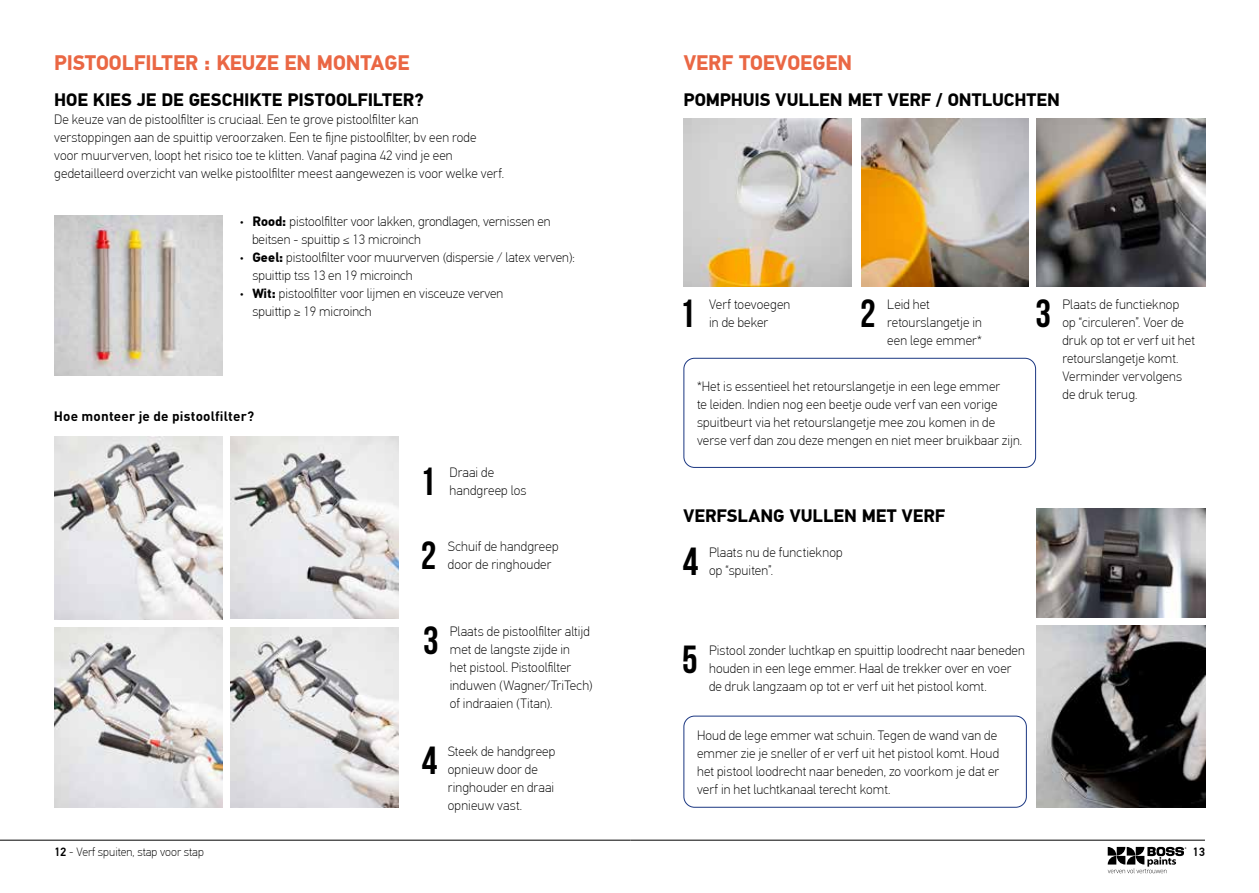
<style>
.page{position:relative;width:1259px;height:893px;background:#fff}
.page>*{position:absolute;margin:0;border:0;box-sizing:border-box;transform-origin:0 0}
.t1{font:700 39.15px "Bebas Neue";color:#000}
.t2{font:700 21px "PF Din Text Pro";color:#ea6744}
.t3{font:700 18px "PF Din Text Pro";color:#000}
.t4{font:100 13.5px/18px "PF Din Text Pro";letter-spacing:.005em;color:#000}
.t5{font:700 13.5px "DINOT";letter-spacing:.01em;color:#000}
.t6{font:100 12px "PF Din Text Pro";color:#000}
.t7{font:500 12px "PF Din Text Pro";color:#000}
.s1{font-weight:700}
.s2{font-weight:500}
</style>
<div class="page">
<img style="left:683px;top:118px;width:168px;height:169px">
<img style="left:861px;top:118px;width:167px;height:169px">
<img style="left:1037px;top:118px;width:168px;height:169px">
<div style="left:683px;top:358px;width:353px;height:110px;border:1px solid #1b3782;border-radius:11px"></div>
<div style="left:683px;top:716px;width:343px;height:92px;border:1px solid #1b3782;border-radius:11px"></div>
<img style="left:1036px;top:626px;width:169px;height:182px">
<img style="left:1036px;top:508px;width:169px;height:109px">
<img style="left:54px;top:216px;width:168px;height:160px">
<img style="left:54px;top:437px;width:168px;height:182px">
<img style="left:231px;top:437px;width:168px;height:182px">
<img style="left:54px;top:628px;width:168px;height:180px">
<img style="left:230px;top:628px;width:169px;height:180px">
<hr style="left:0;top:840px;width:630px;height:1px;background:#000">
<hr style="left:630px;top:840px;width:575px;height:1px;background:#000">
<svg style="left:1107px;top:847px;width:79px;height:26px"></svg>
<h2 class="t2" style="left:54px;top:50px;width:357px">PISTOOLFILTER : KEUZE EN MONTAGE</h2>
<h3 class="t3" style="left:54px;top:88px;width:371px">HOE KIES JE DE GESCHIKTE PISTOOLFILTER?</h3>
<p class="t4" style="left:54px;top:110px;width:451px">De keuze van de pistoolfilter is cruciaal. Een te grove pistoolfilter kan<br>verstoppingen aan de spuittip veroorzaken. Een te fijne pistoolfilter, bv een rode<br>voor muurverven, loopt het risico toe te klitten. Vanaf pagina 42 vind je een gedetailleerd overzicht van welke pistoolfilter meest aangewezen is voor welke verf.</p>
<p class="t4" style="left:252px;top:212px;width:300px;text-indent:-13px">• <span class="s1">Rood:</span> pistoolfilter voor lakken, grondlagen, vernissen en beitsen - spuittip ≤ 13 microinch</p>
<p class="t4" style="left:252px;top:248px;width:324px;text-indent:-13px">• <span class="s1">Geel:</span> pistoolfilter voor muurverven (dispersie / latex verven): spuittip tss 13 en 19 microinch</p>
<p class="t4" style="left:252px;top:284px;width:252px;text-indent:-13px">• <span class="s1">Wit:</span> pistoolfilter voor lijmen en visceuze verven spuittip ≥ 19 microinch</p>
<p class="t5" style="left:54px;top:407px;width:202px">Hoe monteer je de pistoolfilter?</p>
<h1 class="t1" style="left:420px;top:460px;width:17px">1</h1>
<p class="t4" style="left:449px;top:464px;width:79px">Draai de handgreep los</p>
<h1 class="t1" style="left:421px;top:533px;width:17px">2</h1>
<p class="t4" style="left:448px;top:537px;width:112px">Schuif de handgreep door de ringhouder</p>
<h1 class="t1" style="left:423px;top:619px;width:17px">3</h1>
<p class="t4" style="left:450px;top:622px;width:144px">Plaats de pistoolfilter altijd met de langste zijde in<br>het pistool. Pistoolfilter induwen (Wagner/TriTech) of indraaien (Titan).</p>
<h1 class="t1" style="left:422px;top:739px;width:17px">4</h1>
<p class="t4" style="left:448px;top:743px;width:109px">Steek de handgreep opnieuw door de ringhouder en draai opnieuw vast.</p>
<h2 class="t2" style="left:683px;top:50px;width:170px">VERF TOEVOEGEN</h2>
<h3 class="t3" style="left:683px;top:88px;width:378px">POMPHUIS VULLEN MET VERF / ONTLUCHTEN</h3>
<h1 class="t1" style="left:679px;top:292px;width:17px">1</h1>
<p class="t4" style="left:709px;top:295px;width:83px">Verf toevoegen in de beker</p>
<h1 class="t1" style="left:860px;top:292px;width:17px">2</h1>
<p class="t4" style="left:887px;top:295px;width:96px">Leid het retourslangetje in een lege emmer*</p>
<p class="t4" style="left:697px;top:377px;width:327px">*Het is essentieel het retourslangetje in een lege emmer<br>te leiden. Indien nog een beetje oude verf van een vorige spuitbeurt via het retourslangetje mee zou komen in de verse verf dan zou deze mengen en niet meer bruikbaar zijn.</p>
<h1 class="t1" style="left:1035px;top:292px;width:17px">3</h1>
<p class="t4" style="left:1062px;top:295px;width:134px">Plaats de functieknop op “circuleren”. Voer de druk op tot er verf uit het retourslangetje komt.<br>Verminder vervolgens de druk terug.</p>
<h3 class="t3" style="left:683px;top:504px;width:263px">VERFSLANG VULLEN MET VERF</h3>
<h1 class="t1" style="left:683px;top:540px;width:17px">4</h1>
<p class="t4" style="left:709px;top:543px;width:135px">Plaats nu de functieknop op “spuiten”.</p>
<h1 class="t1" style="left:682px;top:638px;width:17px">5</h1>
<p class="t4" style="left:709px;top:642px;width:317px">Pistool zonder luchtkap en spuittip loodrecht naar beneden houden in een lege emmer. Haal de trekker over en voer de druk langzaam op tot er verf uit het pistool komt.</p>
<p class="t4" style="left:697px;top:726px;width:304px">Houd de lege emmer wat schuin. Tegen de wand van de emmer zie je sneller of er verf uit het pistool komt. Houd het pistool loodrecht naar beneden, zo voorkom je dat er verf in het luchtkanaal terecht komt.</p>
<p class="t6" style="left:54px;top:845px;width:151px"><span class="s2">12</span> - Verf spuiten, stap voor stap</p>
<p class="t7" style="left:1192px;top:844px;width:14px">13</p>
</div>
